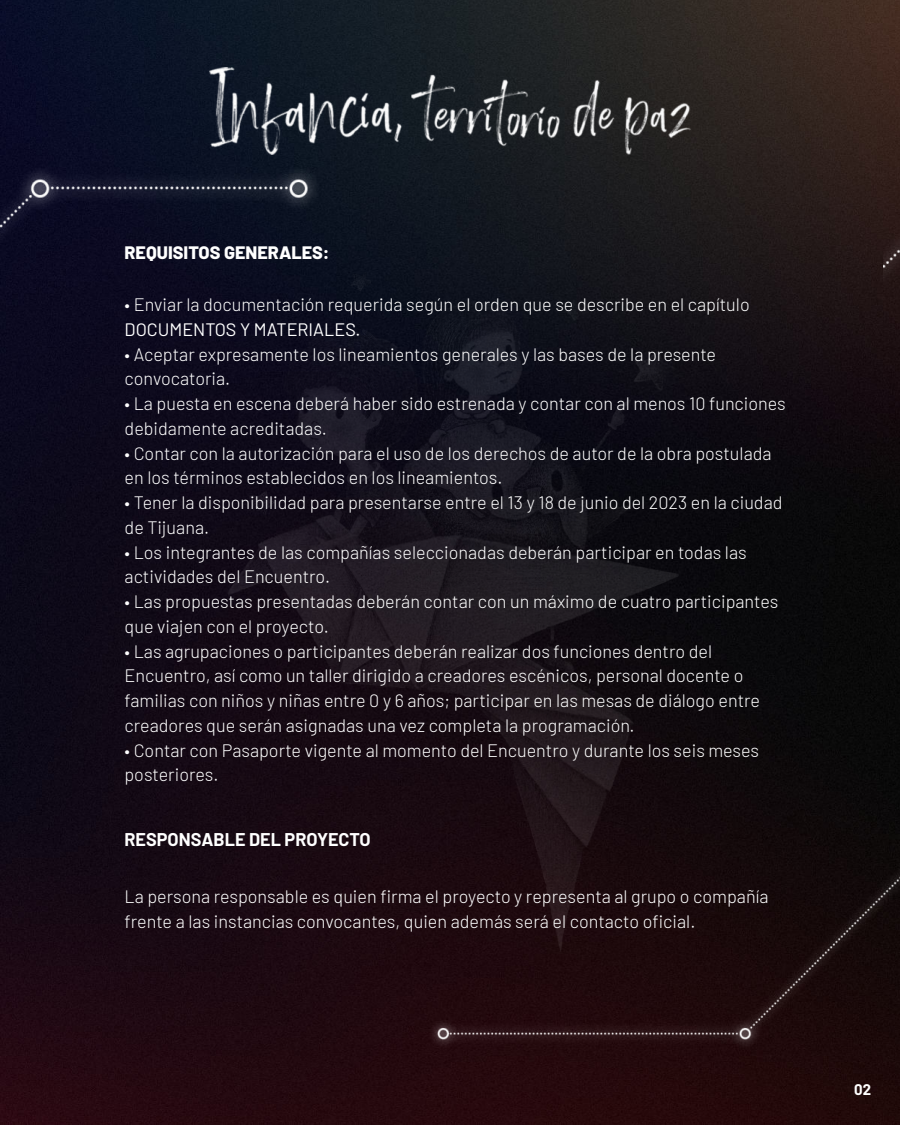
<style>
.page{position:relative;width:900px;height:1125px;background:#fff}
.page>*{position:absolute;margin:0;border:0;box-sizing:border-box;transform-origin:0 0}
.t1{font:300 18px/24.8px "Barlow";color:#fff}
.t2{font:18px "Barlow";color:#fff}
.t3{font:700 18px "Barlow";color:#fff}
.t4{font:800 18px "Barlow";color:#fff}
.t5{font:700 15px "Barlow";color:#fff}
</style>
<div class="page">
<img style="left:0;top:0;width:900px;height:1125px">
<img style="left:176px;top:181px;width:548px;height:805px">
<img style="left:209px;top:67px;width:482px;height:87px">
<img style="left:0;top:167px;width:321px;height:187px">
<img style="left:428px;top:815px;width:472px;height:233px">
<img style="left:883px;top:174px;width:17px;height:187px">
<p class="t4" style="left:125px;top:246px;width:207px">REQUISITOS GENERALES:</p>
<p class="t1" style="left:125px;top:291px;width:627px">• Enviar la documentación requerida según el orden que se describe en el capítulo</p>
<p class="t2" style="left:125px;top:322px;width:238px">DOCUMENTOS Y MATERIALES.</p>
<p class="t1" style="left:125px;top:340px;width:593px">• Aceptar expresamente los lineamientos generales y las bases de la presente convocatoria.</p>
<p class="t1" style="left:125px;top:390px;width:663px">• La puesta en escena deberá haber sido estrenada y contar con al menos 10 funciones debidamente acreditadas.</p>
<p class="t1" style="left:125px;top:439px;width:649px">• Contar con la autorización para el uso de los derechos de autor de la obra postulada en los términos establecidos en los lineamientos.</p>
<p class="t1" style="left:125px;top:489px;width:659px">• Tener la disponibilidad para presentarse entre el 13 y 18 de junio del 2023 en la ciudad de Tijuana.</p>
<p class="t1" style="left:125px;top:538px;width:624px">• Los integrantes de las compañías seleccionadas deberán participar en todas las actividades del Encuentro.</p>
<p class="t1" style="left:125px;top:588px;width:655px">• Las propuestas presentadas deberán contar con un máximo de cuatro participantes que viajen con el proyecto.</p>
<p class="t1" style="left:125px;top:637px;width:637px">• Las agrupaciones o participantes deberán realizar dos funciones dentro del Encuentro, así como un taller dirigido a creadores escénicos, personal docente o familias con niños y niñas entre 0 y 6 años; participar en las mesas de diálogo entre creadores que serán asignadas una vez completa la programación.<br>ï Contar con Pasaporte vigente al momento del Encuentro y durante los seis meses posteriores.</p>
<p class="t3" style="left:125px;top:829px;width:248px">RESPONSABLE DEL PROYECTO</p>
<p class="t1" style="left:125px;top:883px;width:645px">La persona responsable es quien firma el proyecto y representa al grupo o compañía frente a las instancias convocantes, quien además será el contacto oficial.</p>
<p class="t5" style="left:854px;top:1081px;width:18px">02</p>
</div>
